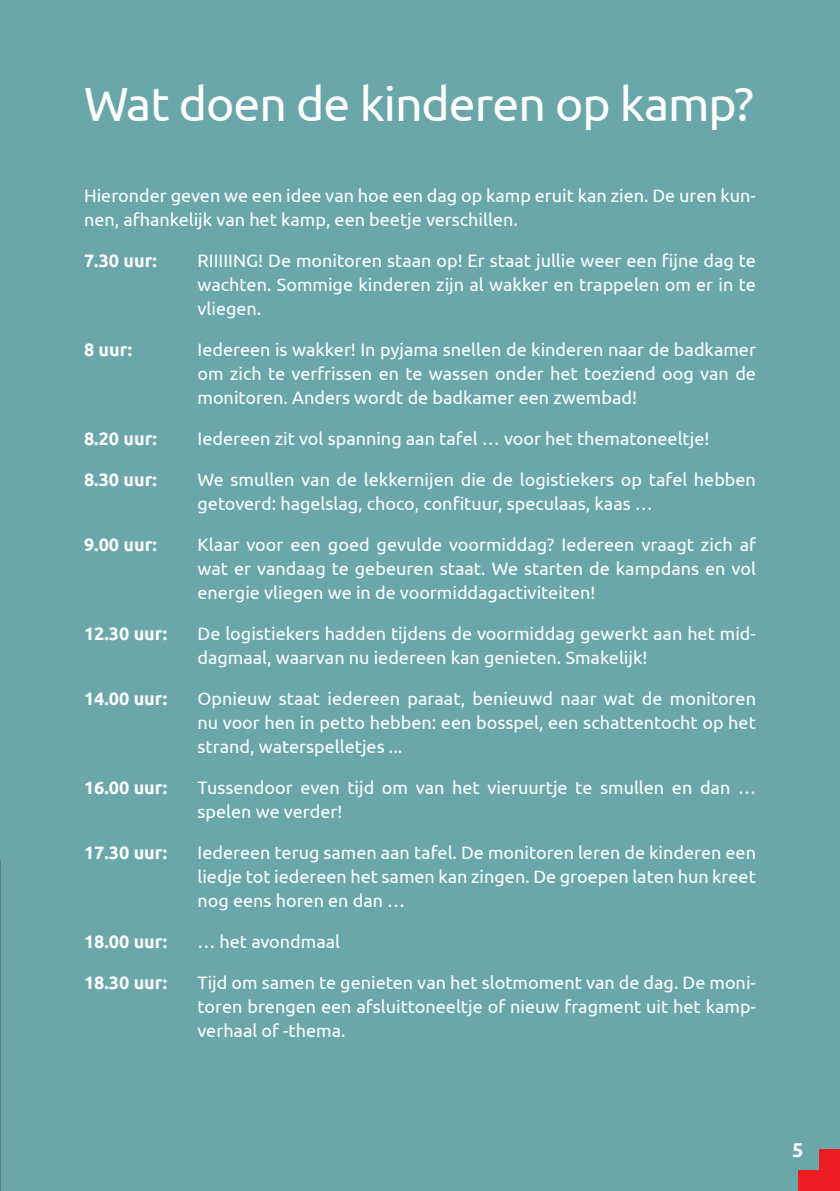
<style>
.page{position:relative;width:840px;height:1191px;background:#fff}
.page>*{position:absolute;margin:0;border:0;box-sizing:border-box;transform-origin:0 0}
.Hoofdstuktitel{font:48px "Ubuntu";letter-spacing:-.02em;color:#fff}
.t1{font:700 20px "Ubuntu";color:#fff}
.Body{font:18px/24px "Ubuntu";color:#fff;text-align:justify}
.Body-2{font:700 18px "Ubuntu";color:#fff}
</style>
<div class="page">
<div style="left:0;top:0;width:839px;height:1191px;background:#6aa7aa"></div>
<svg style="left:798px;top:1149px;width:41px;height:42px"></svg>
<p class="Hoofdstuktitel" style="left:84px;top:75px;width:671px">Wat doen de kinderen op kamp?</p>
<p class="Body" style="left:84px;top:183px;width:673px">Hieronder geven we een idee van hoe een dag op kamp eruit kan zien. De uren kun&shy;nen, afhankelijk van het kamp, een beetje verschillen.</p>
<p class="Body-2" style="left:84px;top:250px;width:74px">7.30 uur:</p>
<p class="Body" style="left:197px;top:248px;width:559px">RIIIIING! De monitoren staan op! Er staat jullie weer een fijne dag te wachten. Sommige kinderen zijn al wakker en trappelen om er in te vliegen.</p>
<p class="Body-2" style="left:84px;top:339px;width:50px">8 uur:</p>
<p class="Body" style="left:197px;top:337px;width:559px">Iedereen is wakker! In pyjama snellen de kinderen naar de badkamer om zich te verfrissen en te wassen onder het toeziend oog van de monitoren. Anders wordt de badkamer een zwembad!</p>
<p class="Body-2" style="left:84px;top:428px;width:74px">8.20 uur:</p>
<p class="Body" style="left:197px;top:426px;width:513px">Iedereen zit vol spanning aan tafel … voor het thematoneeltje!</p>
<p class="Body-2" style="left:84px;top:469px;width:74px">8.30 uur:</p>
<p class="Body" style="left:197px;top:467px;width:559px">We smullen van de lekkernijen die de logistiekers op tafel hebben getoverd: hagelslag, choco, confituur, speculaas, kaas …</p>
<p class="Body-2" style="left:84px;top:534px;width:74px">9.00 uur:</p>
<p class="Body" style="left:197px;top:532px;width:559px">Klaar voor een goed gevulde voormiddag? Iedereen vraagt zich af wat er vandaag te gebeuren staat. We starten de kampdans en vol energie vliegen we in de voormiddagactiviteiten!</p>
<p class="Body-2" style="left:84px;top:623px;width:85px">12.30 uur:</p>
<p class="Body" style="left:197px;top:621px;width:559px">De logistiekers hadden tijdens de voormiddag gewerkt aan het mid&shy;dagmaal, waarvan nu iedereen kan genieten. Smakelijk!</p>
<p class="Body-2" style="left:84px;top:688px;width:85px">14.00 uur:</p>
<p class="Body" style="left:197px;top:686px;width:559px">Opnieuw staat iedereen paraat, benieuwd naar wat de monitoren nu voor hen in petto hebben: een bosspel, een schattentocht op het strand, waterspelletjes ...</p>
<p class="Body-2" style="left:84px;top:777px;width:85px">16.00 uur:</p>
<p class="Body" style="left:197px;top:775px;width:559px">Tussendoor even tijd om van het vieruurtje te smullen en dan … spelen we verder!</p>
<p class="Body-2" style="left:84px;top:842px;width:85px">17.30 uur:</p>
<p class="Body" style="left:197px;top:840px;width:559px">Iedereen terug samen aan tafel. De monitoren leren de kinderen een liedje tot iedereen het samen kan zingen. De groepen laten hun kreet nog eens horen en dan …</p>
<p class="Body-2" style="left:84px;top:931px;width:85px">18.00 uur:</p>
<p class="Body" style="left:197px;top:929px;width:144px">… het avondmaal</p>
<p class="Body-2" style="left:84px;top:972px;width:85px">18.30 uur:</p>
<p class="Body" style="left:197px;top:970px;width:559px">Tijd om samen te genieten van het slotmoment van de dag. De moni&shy;toren brengen een afsluittoneeltje of nieuw fragment uit het kamp&shy;verhaal of -thema.</p>
<p class="t1" style="left:791px;top:1137px;width:13px">5</p>
</div>
